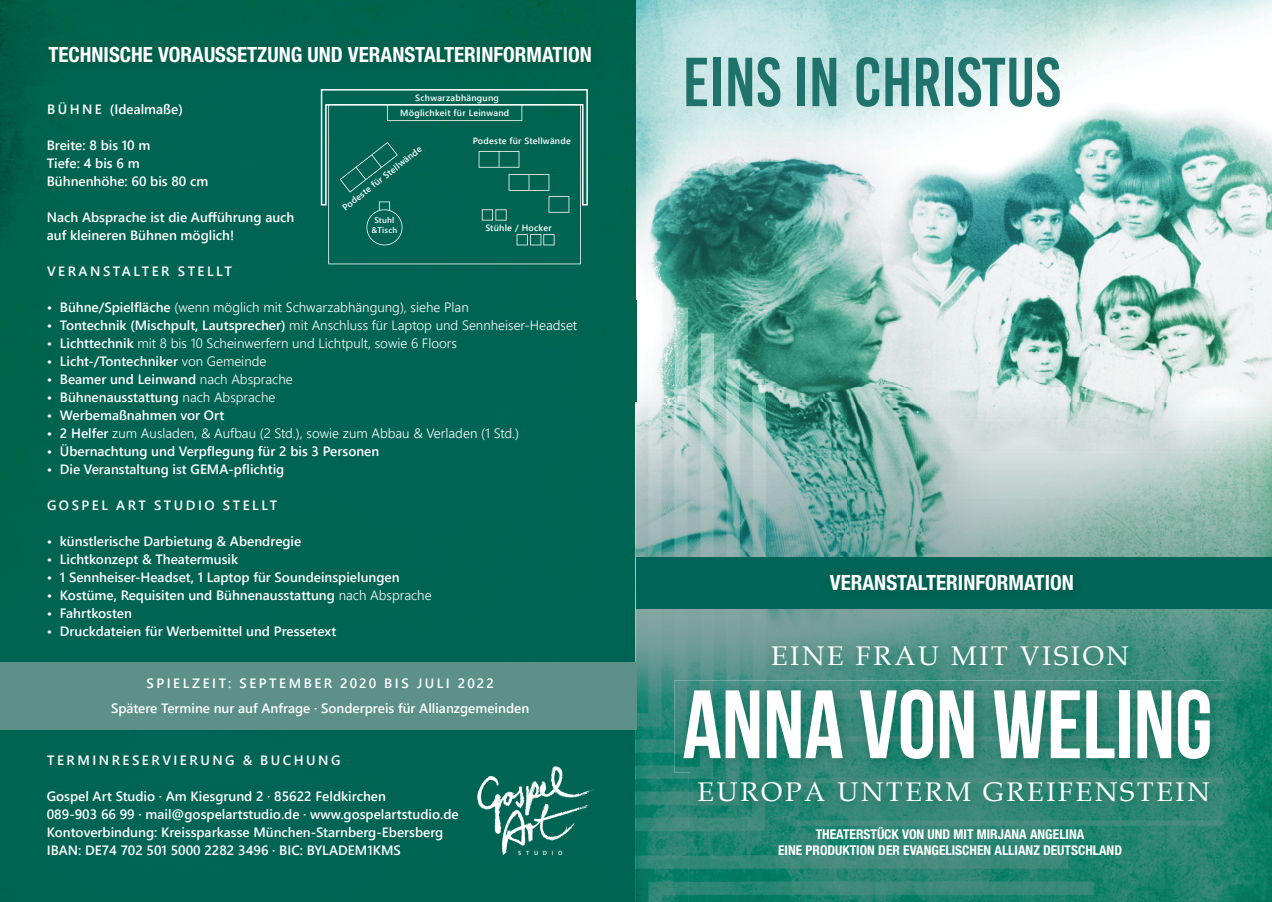
<style>
.page{position:relative;width:1272px;height:902px;background:#fff}
.page>*{position:absolute;margin:0;border:0;box-sizing:border-box;transform-origin:0 0}
.t1{font:96.75px "Bebas Neue";color:#fff}
.t2{font:69px "Bebas Kai";color:#20736d}
.t3{font:27px "Book Antiqua";letter-spacing:.1em;color:#fff}
.t4{font:700 condensed 21px "Helvetica Neue LT Std";color:#fff}
.t5{font:13.5px/18px "Webly Sleek UI Semibold";color:#fff}
.t6{font:13.5px "Webly Sleek UI Semilight";color:#fff}
.t7{font:700 condensed 13.5px/16.2px "Helvetica Neue LT Std";color:#fff;text-align:center}
.t8{font:13.5px "Webly Sleek UI Semibold";letter-spacing:.185em;color:#fff}
.t9{font:9px "Webly Sleek UI Semibold";letter-spacing:.025em;color:#fff}
.t10{font:8.25px/9.9px "Webly Sleek UI Semibold";letter-spacing:.025em;color:#fff;text-align:center}
.t11{font:5.85px "Webly Sleek UI Semibold";letter-spacing:.805em;color:#fff}
.s1{font-family:"Webly Sleek UI Semibold"}
.s2{font-family:"Webly Sleek UI Semilight"}
</style>
<div class="page">
<img style="left:0;top:0;width:1271px;height:901px">
<img style="left:636px;top:387px;width:635px;height:164px">
<img style="left:636px;top:402px;width:1px;height:499px">
<img style="left:636px;top:551px;width:211px;height:150px">
<img style="left:847px;top:551px;width:212px;height:129px">
<img style="left:1059px;top:551px;width:212px;height:150px">
<img style="left:636px;top:701px;width:52px;height:200px">
<img style="left:1219px;top:701px;width:52px;height:200px">
<img style="left:688px;top:772px;width:53px;height:129px">
<img style="left:741px;top:815px;width:478px;height:86px">
<img style="left:674px;top:680px;width:549px;height:92px">
<img style="left:764px;top:636px;width:376px;height:43px">
<img style="left:690px;top:773px;width:531px;height:42px">
<img style="left:690px;top:772px;width:531px;height:1px">
<div style="left:636px;top:557px;width:635px;height:51px;background:#006458"></div>
<div style="left:40px;top:37px;width:564px;height:39px;background:#00614c"></div>
<div style="left:0;top:661px;width:636px;height:68px;background:#5c9089"></div>
<svg style="left:477px;top:765px;width:117px;height:89px;background:#2f8073"></svg>
<svg style="left:320px;top:88px;width:268px;height:176px;background:#0e6c5b"></svg>
<h3 class="t4" style="left:48px;top:42px;width:545px">TECHNISCHE VORAUSSETZUNG UND VERANSTALTERINFORMATION</h3>
<p class="t9" style="left:415px;top:91px;width:85px">Schwarzabhängung</p>
<p class="t5" style="left:47px;top:100px;width:137px">B Ü H N E (Idealmaße)</p>
<p class="t5" style="left:47px;top:136px;width:163px">Breite: 8 bis 10 m<br>Tiefe: 4 bis 6 m<br>Bühnenhöhe: 60 bis 80 cm</p>
<p class="t5" style="left:47px;top:208px;width:249px">Nach Absprache ist die Aufführung auch auf kleineren Bühnen möglich!</p>
<p class="t8" style="left:47px;top:261px;width:186px">VERANSTALTER STELLT</p>
<p class="t6" style="left:47px;top:297px;width:423px"><span class="s1">• Bühne/Spielfläche</span> (wenn möglich mit Schwarzabhängung), siehe Plan</p>
<p class="t6" style="left:47px;top:315px;width:532px"><span class="s1">• Tontechnik (Mischpult, Lautsprecher)</span> mit Anschluss für Laptop und Sennheiser-Headset</p>
<p class="t6" style="left:47px;top:333px;width:412px"><span class="s1">• Lichttechnik</span> mit 8 bis 10 Scheinwerfern und Lichtpult, sowie 6 Floors</p>
<p class="t5" style="left:47px;top:351px;width:221px">• Licht-/Tontechniker <span class="s2">von Gemeinde</span></p>
<p class="t5" style="left:47px;top:369px;width:247px">• Beamer und Leinwand <span class="s2">nach Absprache</span></p>
<p class="t5" style="left:47px;top:387px;width:230px">• Bühnenausstattung <span class="s2">nach Absprache</span></p>
<p class="t5" style="left:47px;top:405px;width:179px">• Werbemaßnahmen vor Ort</p>
<p class="t6" style="left:47px;top:423px;width:474px"><span class="s1">• 2 Helfer</span> zum Ausladen, &amp; Aufbau (2 Std.), sowie zum Abbau &amp; Verladen (1 Std.)</p>
<p class="t5" style="left:47px;top:441px;width:334px">• Übernachtung und Verpflegung für 2 bis 3 Personen</p>
<p class="t5" style="left:47px;top:459px;width:239px">• Die Veranstaltung ist GEMA-pflichtig</p>
<p class="t8" style="left:47px;top:494px;width:231px">GOSPEL ART STUDIO STELLT</p>
<p class="t5" style="left:47px;top:531px;width:256px">• künstlerische Darbietung &amp; Abendregie</p>
<p class="t5" style="left:47px;top:549px;width:193px">• Lichtkonzept &amp; Theatermusik</p>
<p class="t5" style="left:47px;top:567px;width:354px">• 1 Sennheiser-Headset, 1 Laptop für Soundeinspielungen</p>
<p class="t5" style="left:47px;top:585px;width:386px">• Kostüme, Requisiten und Bühnenausstattung <span class="s2">nach Absprache</span></p>
<p class="t5" style="left:47px;top:603px;width:87px">• Fahrtkosten</p>
<p class="t5" style="left:47px;top:621px;width:291px">• Druckdateien für Werbemittel und Pressetext</p>
<p class="t9" style="left:400px;top:106px;width:110px">Möglichkeit für Leinwand</p>
<p class="t9" style="left:473px;top:134px;width:100px">Podeste für Stellwände</p>
<p class="t9" style="left:339px;top:203px;width:100px;rotate:-38deg">Podeste für Stellwände</p>
<p class="t10" style="left:371px;top:215px;width:27px">Stuhl &amp;Tisch</p>
<p class="t9" style="left:485px;top:220px;width:68px">Stühle / Hocker</p>
<p class="t5" style="left:111px;top:671px;width:419px;line-height:24px;text-align:center">SPIELZEIT: SEPTEMBER 2020 BIS JULI 2022<br>Spätere Termine nur auf Anfrage · Sonderpreis für Allianzgemeinden</p>
<p class="t8" style="left:47px;top:750px;width:295px">TERMINRESERVIERUNG &amp; BUCHUNG</p>
<p class="t5" style="left:47px;top:786px;width:413px">Gospel Art Studio · Am Kiesgrund 2 · 85622 Feldkirchen<br>089-903 66 99 · mail@gospelartstudio.de · www.gospelartstudio.de Kontoverbindung: Kreissparkasse München-Starnberg-Ebersberg IBAN: DE74 702 501 5000 2282 3496 · BIC: BYLADEM1KMS</p>
<p class="t11" style="left:518px;top:848px;width:46px">STUDIO</p>
<h2 class="t2" style="left:682px;top:45px;width:379px">EINS IN CHRISTUS</h2>
<h3 class="t4" style="left:830px;top:570px;width:245px">VERANSTALTERINFORMATION</h3>
<h3 class="t3" style="left:771px;top:637px;width:359px">EINE FRAU MIT VISION</h3>
<h1 class="t1" style="left:682px;top:671px;width:532px">ANNA VON WELING</h1>
<h3 class="t3" style="left:697px;top:773px;width:514px">EUROPA UNTERM GREIFENSTEIN</h3>
<p class="t7" style="left:778px;top:825px;width:345px">THEATERSTÜCK VON UND MIT MIRJANA ANGELINA<br>EINE PRODUKTION DER EVANGELISCHEN ALLIANZ DEUTSCHLAND</p>
</div>
